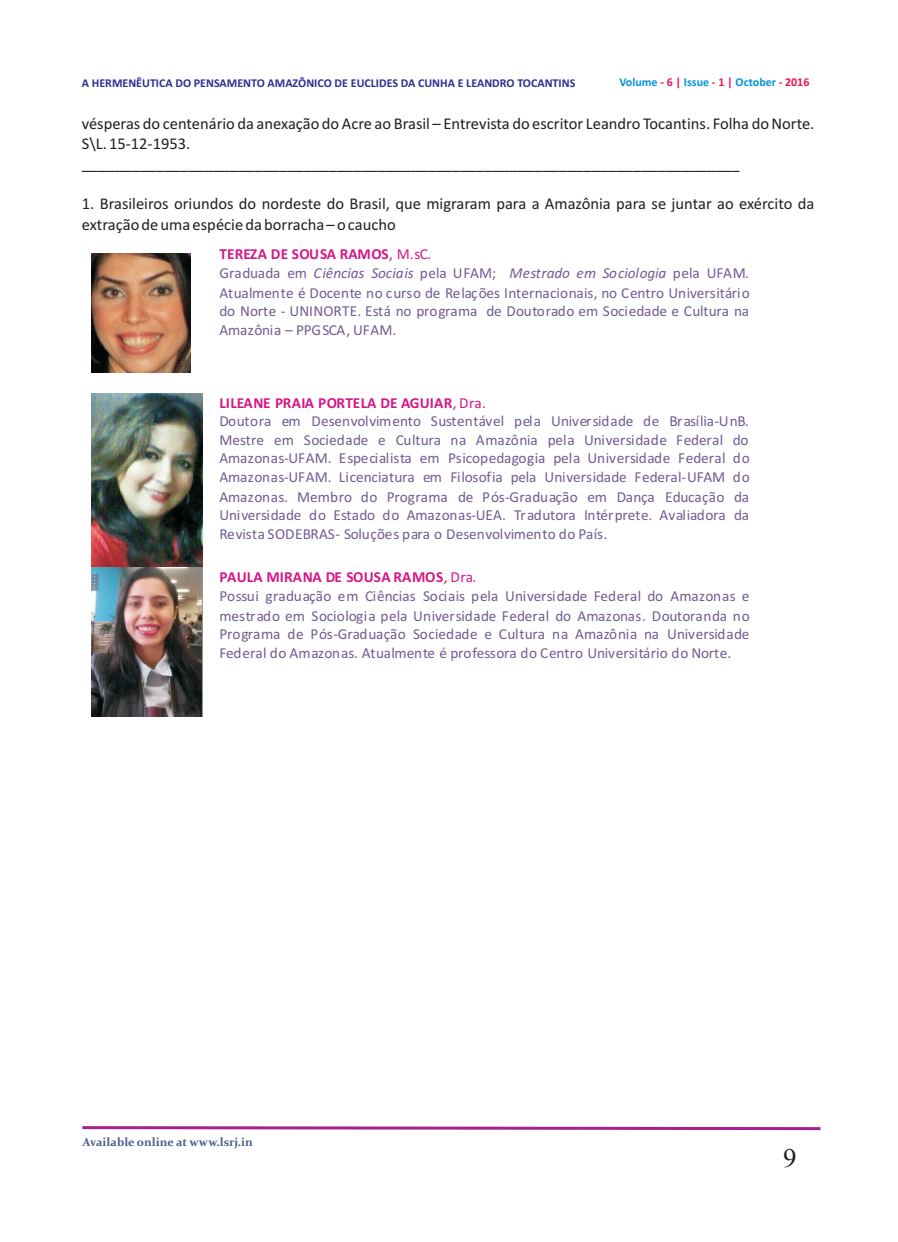
<style>
.page{position:relative;width:898px;height:1242px;background:#fff}
.page>*{position:absolute;margin:0;border:0;box-sizing:border-box;transform-origin:0 0}
.t1{font:27px "Times New Roman";color:#231f20}
.t2{font:16.5px/20.1px "Calibri";color:#231f20}
.t3{font:15.3px/18.8px "Calibri";color:#725c93}
.t4{font:700 12px "Calibri";color:#2e3092}
.t5{font:700 12px "Calibri";color:#0095d9}
.t6{font:700 12px "Constantia";color:#485e88}
.s1{color:#ed1450}
.s2{font-weight:700;color:#d61686}
.s3{color:#d61686}
.s4{font-style:italic}
</style>
<div class="page">
<svg style="left:82px;top:1126px;width:739px;height:5px"></svg>
<img style="left:91px;top:253px;width:100px;height:120px">
<img style="left:91px;top:393px;width:111px;height:323px">
<p class="t4" style="left:82px;top:78px;width:495px">A HERMENÊUTICA DO PENSAMENTO AMAZÔNICO DE EUCLIDES DA CUNHA E LEANDRO TOCANTINS</p>
<p class="t5" style="left:619px;top:77px;width:191px">Volume <span class="s1">- 6 |</span> Issue <span class="s1">- 1 |</span> October <span class="s1">- 2016</span></p>
<p class="t2" style="left:82px;top:115px;width:734px">vésperas do centenário da anexação do Acre ao Brasil – Entrevista do escritor Leandro Tocantins. Folha do Norte.<br>S\L. 15-12-1953. ________________________________________________________________________________</p>
<p class="t2" style="left:82px;top:195px;width:733px">1. Brasileiros oriundos do nordeste do Brasil, que migraram para a Amazônia para se juntar ao exército da extração de uma espécie da borracha – o caucho</p>
<p class="t3" style="left:219px;top:246px;width:531px"><span class="s2">TEREZA DE SOUSA RAMOS</span><span class="s3">, M.sC.<br></span>Graduada em <span class="s4">Ciências Sociais</span> pela UFAM; <span class="s4">Mestrado em Sociologia</span> pela UFAM.<br>Atualmente é Docente no curso de Relações Internacionais, no Centro Universitário do Norte - UNINORTE. Está no programa de Doutorado em Sociedade e Cultura na Amazônia – PPGSCA, UFAM.</p>
<p class="t3" style="left:219px;top:395px;width:531px"><span class="s2">LILEANE PRAIA PORTELA DE AGUIAR</span><span class="s3">, Dra.<br></span>Doutora em Desenvolvimento Sustentável pela Universidade de Brasília-UnB.<br>Mestre em Sociedade e Cultura na Amazônia pela Universidade Federal do Amazonas-UFAM. Especialista em Psicopedagogia pela Universidade Federal do Amazonas-UFAM. Licenciatura em Filosofia pela Universidade Federal-UFAM do Amazonas. Membro do Programa de Pós-Graduação em Dança Educação da Universidade do Estado do Amazonas-UEA. Tradutora Intérprete. Avaliadora da Revista SODEBRAS- Soluções para o Desenvolvimento do País.</p>
<p class="t3" style="left:219px;top:569px;width:531px"><span class="s2">PAULA MIRANA DE SOUSA RAMOS</span><span class="s3">, Dra.<br></span>Possui graduação em Ciências Sociais pela Universidade Federal do Amazonas e mestrado em Sociologia pela Universidade Federal do Amazonas. Doutoranda no Programa de Pós-Graduação Sociedade e Cultura na Amazônia na Universidade Federal do Amazonas. Atualmente é professora do Centro Universitário do Norte.</p>
<p class="t6" style="left:82px;top:1137px;width:172px">Available online at www.lsrj.in</p>
<h1 class="t1" style="left:783px;top:1147px;width:15px">9</h1>
</div>
